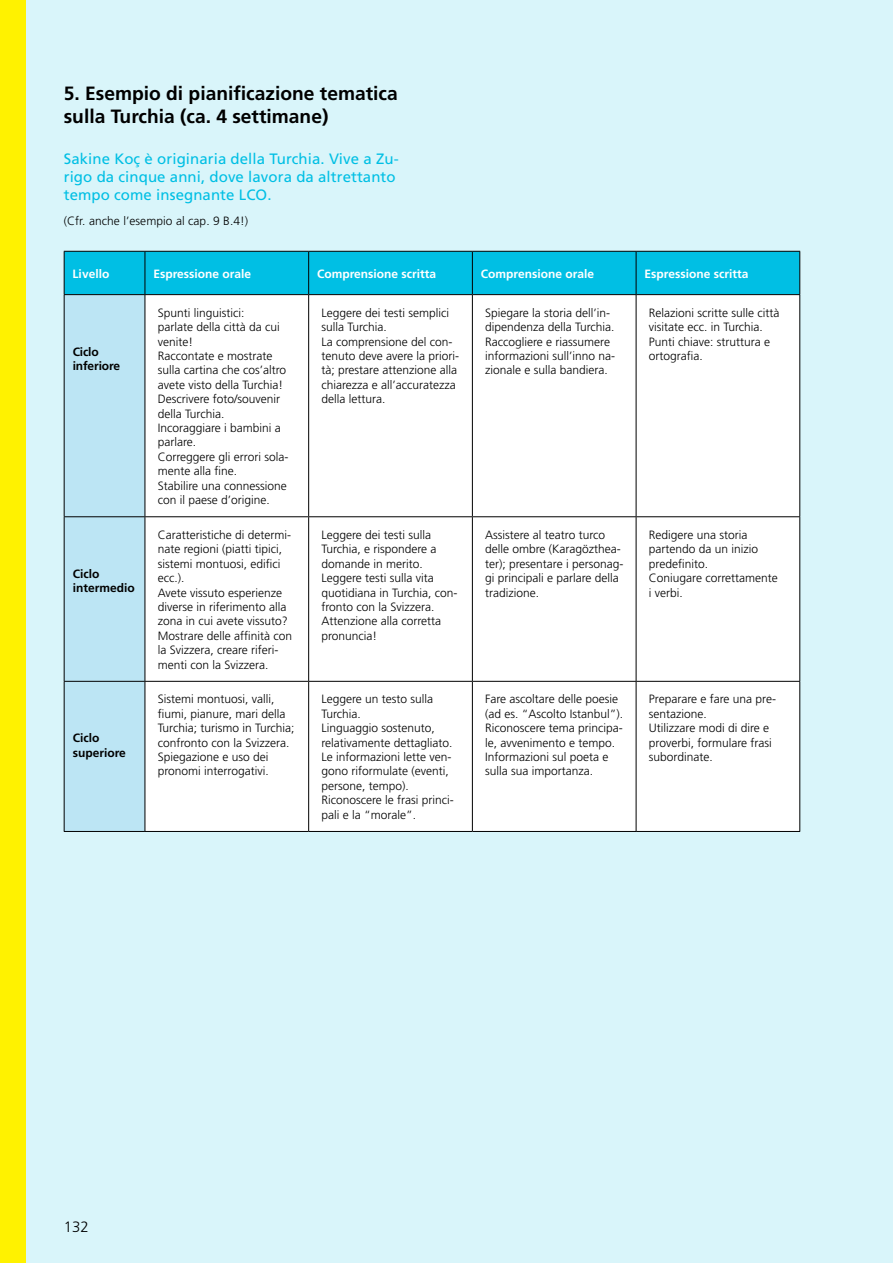
<style>
.page{position:relative;width:893px;height:1263px;background:#d9f5fa}
.page>*{position:absolute;margin:0;border:0;box-sizing:border-box;transform-origin:0 0}
.t1{font:700 19.2px/23.1px "Frutiger";color:#000}
.t2{font:15px/18px "Frutiger LT Pro";letter-spacing:.005em;color:#00bfe4}
.t3{font:300 15px "Frutiger";color:#000}
.t4{font:300 12px/14.4px "Frutiger";color:#000}
.t5{font:700 12px "Frutiger";color:#fff}
.t6{font:700 12px/14.4px "Frutiger";color:#000}
</style>
<div class="page">
<div style="left:0;top:0;width:26px;height:1263px;background:#fff200"></div>
<svg style="left:65px;top:252px;width:734px;height:579px;background:#6dd4ed"></svg>
<div style="left:146px;top:295px;width:653px;height:536px;background:#fff"></div>
<hr style="left:64px;top:251px;width:81px;height:1px;background:#000">
<hr style="left:64px;top:252px;width:1px;height:42px;background:#000">
<hr style="left:145px;top:251px;width:164px;height:1px;background:#000">
<hr style="left:145px;top:252px;width:1px;height:42px;background:#000">
<hr style="left:309px;top:251px;width:163px;height:1px;background:#000">
<hr style="left:308px;top:252px;width:1px;height:42px;background:#000">
<hr style="left:472px;top:251px;width:164px;height:1px;background:#000">
<hr style="left:472px;top:252px;width:1px;height:42px;background:#000">
<hr style="left:636px;top:251px;width:164px;height:1px;background:#000">
<hr style="left:636px;top:252px;width:1px;height:42px;background:#000">
<hr style="left:799px;top:252px;width:1px;height:42px;background:#000">
<hr style="left:64px;top:294px;width:81px;height:1px;background:#000">
<hr style="left:64px;top:295px;width:1px;height:221px;background:#000">
<hr style="left:145px;top:294px;width:164px;height:1px;background:#000">
<hr style="left:145px;top:295px;width:1px;height:221px;background:#000">
<hr style="left:309px;top:294px;width:163px;height:1px;background:#000">
<hr style="left:472px;top:294px;width:164px;height:1px;background:#000">
<hr style="left:636px;top:294px;width:164px;height:1px;background:#000">
<hr style="left:64px;top:516px;width:81px;height:1px;background:#000">
<hr style="left:64px;top:517px;width:1px;height:164px;background:#000">
<hr style="left:145px;top:516px;width:164px;height:1px;background:#000">
<hr style="left:145px;top:517px;width:1px;height:164px;background:#000">
<hr style="left:309px;top:516px;width:163px;height:1px;background:#000">
<hr style="left:472px;top:516px;width:164px;height:1px;background:#000">
<hr style="left:636px;top:516px;width:164px;height:1px;background:#000">
<hr style="left:64px;top:681px;width:81px;height:1px;background:#000">
<hr style="left:64px;top:682px;width:1px;height:149px;background:#000">
<hr style="left:145px;top:681px;width:164px;height:1px;background:#000">
<hr style="left:145px;top:682px;width:1px;height:149px;background:#000">
<hr style="left:309px;top:681px;width:163px;height:1px;background:#000">
<hr style="left:472px;top:681px;width:164px;height:1px;background:#000">
<hr style="left:636px;top:681px;width:164px;height:1px;background:#000">
<hr style="left:64px;top:831px;width:81px;height:1px;background:#000">
<hr style="left:145px;top:831px;width:164px;height:1px;background:#000">
<hr style="left:309px;top:831px;width:163px;height:1px;background:#000">
<hr style="left:472px;top:831px;width:164px;height:1px;background:#000">
<hr style="left:636px;top:831px;width:164px;height:1px;background:#000">
<hr style="left:472px;top:295px;width:1px;height:221px;background:#000">
<hr style="left:636px;top:295px;width:1px;height:221px;background:#000">
<hr style="left:472px;top:517px;width:1px;height:164px;background:#000">
<hr style="left:636px;top:517px;width:1px;height:164px;background:#000">
<hr style="left:472px;top:682px;width:1px;height:149px;background:#000">
<hr style="left:636px;top:682px;width:1px;height:149px;background:#000">
<hr style="left:308px;top:295px;width:1px;height:221px;background:#000">
<hr style="left:799px;top:295px;width:1px;height:221px;background:#000">
<hr style="left:308px;top:517px;width:1px;height:164px;background:#000">
<hr style="left:799px;top:517px;width:1px;height:164px;background:#000">
<hr style="left:308px;top:682px;width:1px;height:149px;background:#000">
<hr style="left:799px;top:682px;width:1px;height:149px;background:#000">
<h1 class="t1" style="left:64px;top:82px;width:335px">5. Esempio di pianificazione tematica sulla Turchia (ca. 4 settimane)</h1>
<p class="t2" style="left:64px;top:150px;width:336px">Sakine Koç è originaria della Turchia. Vive a Zu&shy;rigo da cinque anni, dove lavora da altrettanto tempo come insegnante LCO.</p>
<p class="t4" style="left:64px;top:214px;width:186px">(Cfr. anche l’esempio al cap. 9 B.4!)</p>
<p class="t5" style="left:73px;top:266px;width:38px">Livello</p>
<p class="t5" style="left:153px;top:266px;width:99px">Espressione orale</p>
<p class="t5" style="left:317px;top:266px;width:121px">Comprensione scritta</p>
<p class="t5" style="left:481px;top:266px;width:115px">Comprensione orale</p>
<p class="t5" style="left:645px;top:266px;width:105px">Espressione scritta</p>
<p class="t6" style="left:73px;top:344px;width:49px">Ciclo inferiore</p>
<p class="t6" style="left:73px;top:566px;width:64px">Ciclo intermedio</p>
<p class="t6" style="left:73px;top:731px;width:55px">Ciclo superiore</p>
<p class="t4" style="left:158px;top:305px;width:132px">Spunti linguistici:<br>parlate della città da cui venite!<br>Raccontate e mostrate sulla cartina che cos’altro avete visto della Turchia!<br>Descrivere foto/souvenir della Turchia.<br>Incoraggiare i bambini a parlare.<br>Correggere gli errori sola&shy;mente alla fine.<br>Stabilire una connessione con il paese d’origine.</p>
<p class="t4" style="left:321px;top:305px;width:139px">Leggere dei testi semplici sulla Turchia.<br>La comprensione del con&shy;tenuto deve avere la priori&shy;tà; prestare attenzione alla chiarezza e all’accuratezza della lettura.</p>
<p class="t4" style="left:485px;top:305px;width:132px">Spiegare la storia dell’in&shy;dipendenza della Turchia.<br>Raccogliere e riassumere informazioni sull’inno na&shy;zionale e sulla bandiera.</p>
<p class="t4" style="left:649px;top:305px;width:132px">Relazioni scritte sulle città visitate ecc. in Turchia.<br>Punti chiave: struttura e ortografia.</p>
<p class="t4" style="left:158px;top:528px;width:136px">Caratteristiche di determi&shy;nate regioni (piatti tipici, sistemi montuosi, edifici ecc.).<br>Avete vissuto esperienze diverse in riferimento alla zona in cui avete vissuto?<br>Mostrare delle affinità con la Svizzera, creare riferi&shy;menti con la Svizzera.</p>
<p class="t4" style="left:321px;top:528px;width:138px">Leggere dei testi sulla<br>Turchia, e rispondere a domande in merito.<br>Leggere testi sulla vita quotidiana in Turchia, con&shy;fronto con la Svizzera.<br>Attenzione alla corretta pronuncia!</p>
<p class="t4" style="left:485px;top:528px;width:140px">Assistere al teatro turco delle ombre (Karagözthea&shy;ter); presentare i personag&shy;gi principali e parlare della tradizione.</p>
<p class="t4" style="left:649px;top:528px;width:130px">Redigere una storia partendo da un inizio predefinito.<br>Coniugare correttamente i verbi.</p>
<p class="t4" style="left:158px;top:692px;width:138px">Sistemi montuosi, valli, fiumi, pianure, mari della<br>Turchia; turismo in Turchia; confronto con la Svizzera.<br>Spiegazione e uso dei pronomi interrogativi.</p>
<p class="t4" style="left:321px;top:692px;width:134px">Leggere un testo sulla<br>Turchia.<br>Linguaggio sostenuto, relativamente dettagliato.<br>Le informazioni lette ven&shy;gono riformulate (eventi, persone, tempo).<br>Riconoscere le frasi princi&shy;pali e la “morale”.</p>
<p class="t4" style="left:485px;top:692px;width:140px">Fare ascoltare delle poesie (ad es. “Ascolto Istanbul”).<br>Riconoscere tema principa&shy;le, avvenimento e tempo.<br>Informazioni sul poeta e sulla sua importanza.</p>
<p class="t4" style="left:649px;top:692px;width:129px">Preparare e fare una pre&shy;sentazione.<br>Utilizzare modi di dire e proverbi, formulare frasi subordinate.</p>
<p class="t3" style="left:64px;top:1218px;width:27px">132</p>
</div>
